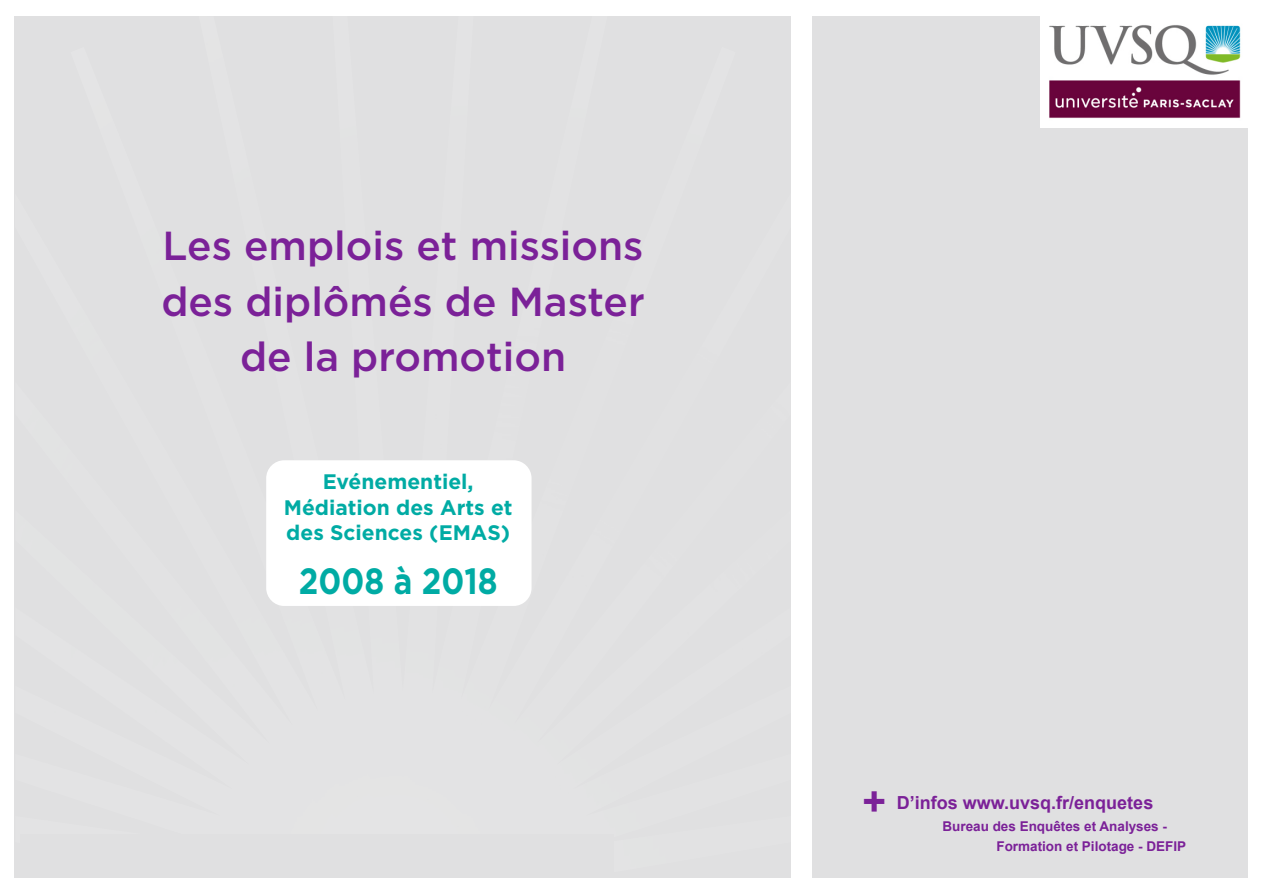
<style>
.page{position:relative;width:1263px;height:893px;background:#fff}
.page>*{position:absolute;margin:0;border:0;box-sizing:border-box;transform-origin:0 0}
.t1{font:500 40.5px "Gotham";color:#7b2198}
.t2{font:700 40.5px "Arial";color:#7b2198}
.t3{font:700 36.6px "Gotham";color:#00aba4;scale:.86 1}
.t4{font:700 21px/25.5px "Gotham";color:#00aba4;text-align:center}
.t5{font:700 18px "Arial";color:#7b2198}
.t6{font:700 13.5px "Arial";color:#7b2198}
</style>
<div class="page">
<div style="left:15px;top:16px;width:776px;height:861px;background:#e0e0e1"></div>
<div style="left:812px;top:16px;width:436px;height:861px;background:#e0e0e1"></div>
<img style="left:1041px;top:16px;width:207px;height:112px">
<img style="left:525px;top:468px;width:7px;height:134px">
<div style="left:266px;top:460px;width:265px;height:146px;background:#fff;border-radius:18px"></div>
<p class="t1" style="left:163px;top:219px;width:482px">Les emplois et missions</p>
<p class="t1" style="left:161px;top:275px;width:485px">des diplômés de Master</p>
<p class="t1" style="left:240px;top:330px;width:328px">de la promotion</p>
<p class="t4" style="left:284px;top:469px;width:230px">Evénementiel,<br>Médiation des Arts et des Sciences (EMAS)</p>
<p class="t3" style="left:299px;top:557px;width:232px">2008 à 2018</p>
<p class="t2" style="left:862px;top:773px;width:25px">+</p>
<p class="t5" style="left:897px;top:790px;width:258px">D’infos www.uvsq.fr/enquetes</p>
<p class="t6" style="left:942px;top:817px;width:226px">Bureau des Enquêtes et Analyses -</p>
<p class="t6" style="left:996px;top:836px;width:191px">Formation et Pilotage - DEFIP</p>
</div>
